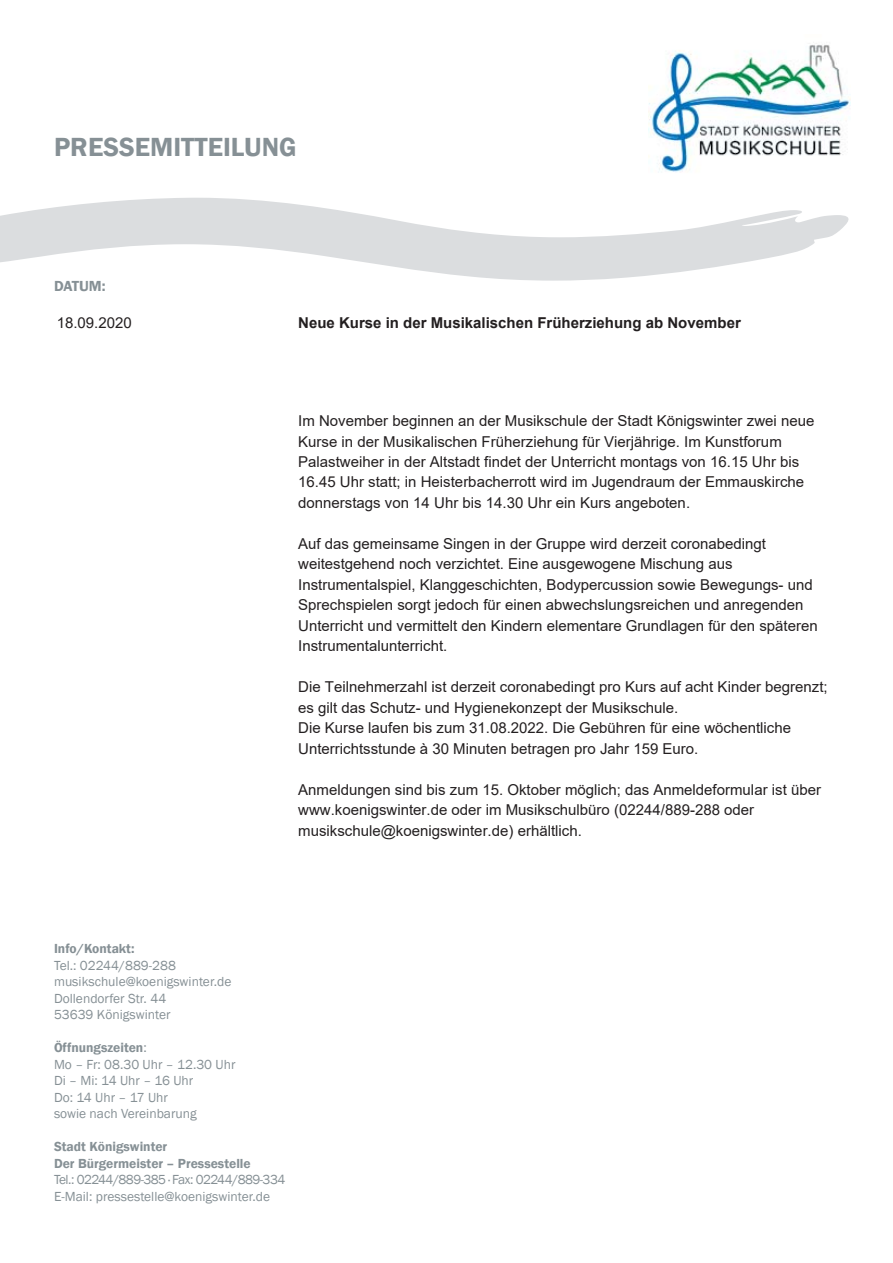
<style>
.page{position:relative;width:893px;height:1263px;background:#fff}
.page>*{position:absolute;margin:0;border:0;box-sizing:border-box;transform-origin:0 0}
.t1{font:600 27px "Franklin Gothic";color:#869095}
.t2{font:15px/20.4px "Arial";color:#231f20}
.t3{font:700 15px "Arial";color:#231f20}
.t4{font:600 15px "Franklin Gothic";letter-spacing:-.01em;color:#869095}
.t5{font:13.5px/16.5px "Franklin Gothic";color:#869095}
.t6{font:600 13.5px/16.5px "Franklin Gothic";color:#869095}
.s1{font-weight:600}
</style>
<div class="page">
<img style="left:649px;top:45px;width:201px;height:127px">
<svg style="left:0;top:198px;width:849px;height:83px;fill:#dbdddf"></svg>
<h1 class="t1" style="left:54px;top:131px;width:244px">PRESSEMITTEILUNG</h1>
<p class="t4" style="left:54px;top:278px;width:53px">DATUM:</p>
<p class="t2" style="left:57px;top:313px;width:77px">18.09.2020</p>
<p class="t3" style="left:298px;top:314px;width:444px">Neue Kurse in der Musikalischen Früherziehung ab November</p>
<p class="t2" style="left:298px;top:411px;width:518px">Im November beginnen an der Musikschule der Stadt Königswinter zwei neue Kurse in der Musikalischen Früherziehung für Vierjährige. Im Kunstforum Palastweiher in der Altstadt findet der Unterricht montags von 16.15 Uhr bis 16.45 Uhr statt; in Heisterbacherrott wird im Jugendraum der Emmauskirche donnerstags von 14 Uhr bis 14.30 Uhr ein Kurs angeboten.</p>
<p class="t2" style="left:298px;top:534px;width:521px">Auf das gemeinsame Singen in der Gruppe wird derzeit coronabedingt weitestgehend noch verzichtet. Eine ausgewogene Mischung aus Instrumentalspiel, Klanggeschichten, Bodypercussion sowie Bewegungs- und Sprechspielen sorgt jedoch für einen abwechslungsreichen und anregenden Unterricht und vermittelt den Kindern elementare Grundlagen für den späteren Instrumentalunterricht.</p>
<p class="t2" style="left:298px;top:677px;width:531px">Die Teilnehmerzahl ist derzeit coronabedingt pro Kurs auf acht Kinder begrenzt; es gilt das Schutz- und Hygienekonzept der Musikschule.<br>Die Kurse laufen bis zum 31.08.2022. Die Gebühren für eine wöchentliche Unterrichtsstunde à 30 Minuten betragen pro Jahr 159 Euro.</p>
<p class="t2" style="left:298px;top:779px;width:524px">Anmeldungen sind bis zum 15. Oktober möglich; das Anmeldeformular ist über www.koenigswinter.de oder im Musikschulbüro (02244/889-288 oder musikschule@koenigswinter.de) erhältlich.</p>
<p class="t6" style="left:54px;top:940px;width:82px">Info/Kontakt:</p>
<p class="t5" style="left:54px;top:957px;width:179px">Tel.: 02244/889-288 musikschule@koenigswinter.de<br>Dollendorfer Str. 44<br>53639 Königswinter</p>
<p class="t5" style="left:54px;top:1039px;width:183px"><span class="s1">Öffnungszeiten</span>:<br>Mo – Fr: 08.30 Uhr – 12.30 Uhr<br>Di – Mi: 14 Uhr – 16 Uhr<br>Do: 14 Uhr – 17 Uhr<br>sowie nach Vereinbarung</p>
<p class="t6" style="left:54px;top:1138px;width:198px">Stadt Königswinter<br>Der Bürgermeister – Pressestelle</p>
<p class="t5" style="left:54px;top:1171px;width:233px">Tel.: 02244/889-385 · Fax: 02244/889-334<br>E-Mail: pressestelle@koenigswinter.de</p>
</div>
